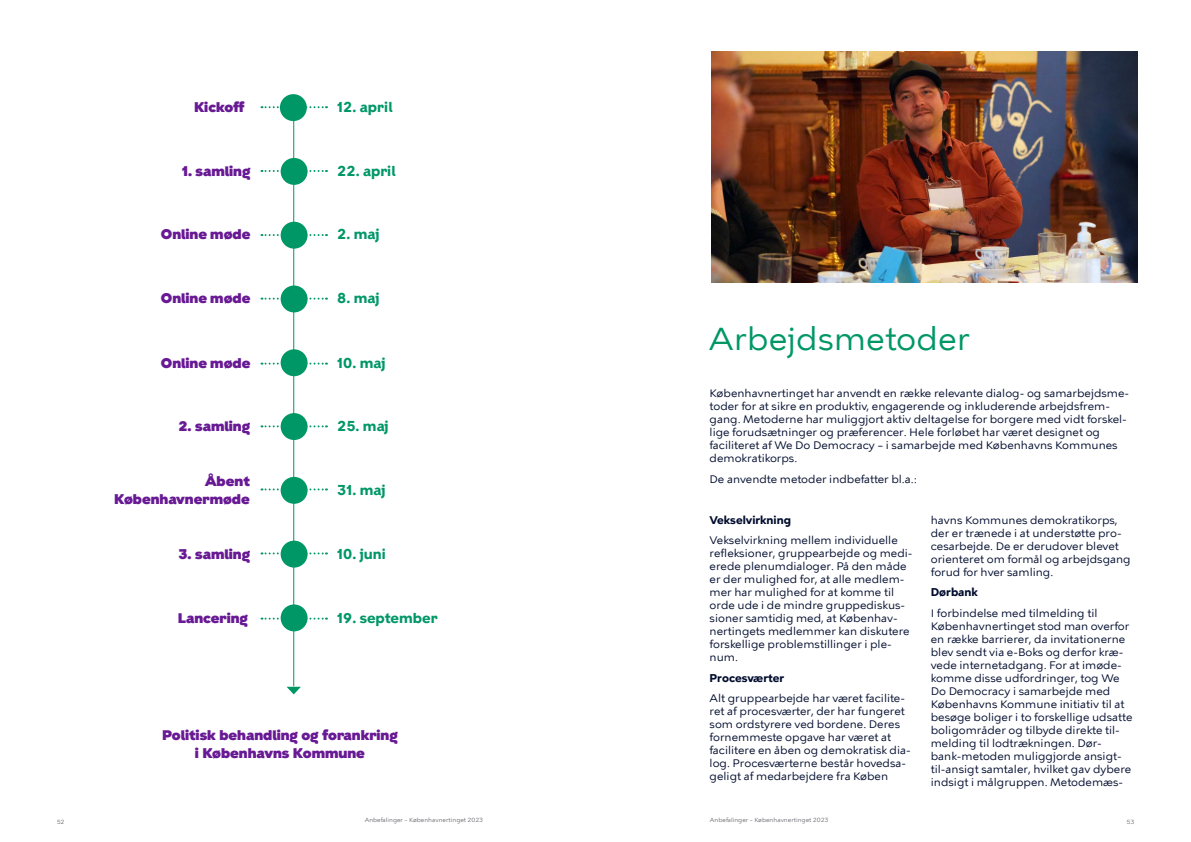
<style>
.page{position:relative;width:1191px;height:842px;background:#fff}
.page>*{position:absolute;margin:0;border:0;box-sizing:border-box;transform-origin:0 0}
.t1{font:32px "KBH Tekst";color:#009766}
.t2{font:900 14px/18px "KBH";color:#681994;text-align:center}
.t3{font:700 14px "KBH";color:#009766}
.t4{font:11px/13px "KBH Tekst";color:#000c2e}
.t5{font:700 11px "KBH Tekst";color:#000c2e}
.t6{font:6px "KBH Tekst";color:#726e75}
</style>
<div class="page">
<img style="left:711px;top:51px;width:426px;height:231px">
<hr style="left:293px;top:116px;width:1px;height:570px;background:#009766">
<svg style="left:287px;top:687px;width:14px;height:7px"></svg>
<div style="left:280px;top:94px;width:27px;height:27px;background:#009766;border-radius:50%"></div>
<div style="left:281px;top:158px;width:26px;height:27px;background:#009766;border-radius:50%"></div>
<div style="left:281px;top:222px;width:26px;height:27px;background:#009766;border-radius:50%"></div>
<div style="left:281px;top:285px;width:26px;height:27px;background:#009766;border-radius:50%"></div>
<div style="left:281px;top:349px;width:26px;height:27px;background:#009766;border-radius:50%"></div>
<div style="left:281px;top:413px;width:26px;height:27px;background:#009766;border-radius:50%"></div>
<div style="left:281px;top:477px;width:26px;height:27px;background:#009766;border-radius:50%"></div>
<div style="left:281px;top:541px;width:26px;height:27px;background:#009766;border-radius:50%"></div>
<div style="left:281px;top:604px;width:26px;height:27px;background:#009766;border-radius:50%"></div>
<svg style="left:261px;top:106px;width:66px;height:2px"></svg>
<svg style="left:261px;top:170px;width:66px;height:2px"></svg>
<svg style="left:261px;top:234px;width:66px;height:2px"></svg>
<svg style="left:261px;top:298px;width:66px;height:2px"></svg>
<svg style="left:261px;top:363px;width:66px;height:2px"></svg>
<svg style="left:261px;top:425px;width:66px;height:2px"></svg>
<svg style="left:261px;top:488px;width:66px;height:2px"></svg>
<svg style="left:261px;top:552px;width:66px;height:2px"></svg>
<svg style="left:261px;top:618px;width:66px;height:2px"></svg>
<p class="t2" style="left:194px;top:98px;width:52px">Kickoff</p>
<p class="t3" style="left:337px;top:102px;width:57px">12. april</p>
<p class="t2" style="left:182px;top:162px;width:70px">1. samling</p>
<p class="t3" style="left:337px;top:165px;width:60px">22. april</p>
<p class="t2" style="left:161px;top:225px;width:91px">Online møde</p>
<p class="t3" style="left:337px;top:229px;width:44px">2. maj</p>
<p class="t2" style="left:161px;top:289px;width:91px">Online møde</p>
<p class="t3" style="left:337px;top:292px;width:44px">8. maj</p>
<p class="t2" style="left:161px;top:354px;width:91px">Online møde</p>
<p class="t3" style="left:337px;top:357px;width:50px">10. maj</p>
<p class="t2" style="left:178px;top:418px;width:73px">2. samling</p>
<p class="t2" style="left:114px;top:473px;width:137px;text-align:right">Åbent<br>Københavnermøde</p>
<p class="t3" style="left:337px;top:421px;width:53px">25. maj</p>
<p class="t3" style="left:337px;top:485px;width:50px">31. maj</p>
<p class="t2" style="left:178px;top:546px;width:73px">3. samling</p>
<p class="t3" style="left:337px;top:549px;width:50px">10. juni</p>
<p class="t2" style="left:178px;top:609px;width:72px">Lancering</p>
<p class="t3" style="left:337px;top:612px;width:102px">19. september</p>
<p class="t2" style="left:162px;top:726px;width:237px">Politisk behandling og forankring i Københavns Kommune</p>
<h1 class="t1" style="left:709px;top:322px;width:263px">Arbejdsmetoder</h1>
<p class="t4" style="left:709px;top:387px;width:421px">Københavnertinget har anvendt en række relevante dialog- og samarbejdsme&shy;toder for at sikre en produktiv, engagerende og inkluderende arbejdsfrem&shy;gang. Metoderne har muliggjort aktiv deltagelse for borgere med vidt forskel&shy;lige forudsætninger og præferencer. Hele forløbet har været designet og faciliteret af We Do Democracy – i samarbejde med Københavns Kommunes demokratikorps.</p>
<p class="t4" style="left:709px;top:472px;width:209px">De anvendte metoder indbefatter bl.a.:</p>
<p class="t5" style="left:709px;top:514px;width:83px">Vekselvirkning</p>
<p class="t4" style="left:709px;top:534px;width:204px">Vekselvirkning mellem individuelle refleksioner, gruppearbejde og medi&shy;erede plenumdialoger. På den måde er der mulighed for, at alle medlem&shy;mer har mulighed for at komme til orde ude i de mindre gruppediskus&shy;sioner samtidig med, at Københav&shy;nertingets medlemmer kan diskutere forskellige problemstillinger i ple&shy;num.</p>
<p class="t5" style="left:709px;top:672px;width:76px">Procesværter</p>
<p class="t4" style="left:709px;top:692px;width:203px">Alt gruppearbejde har været facilite&shy;ret af procesværter, der har fungeret som ordstyrere ved bordene. Deres fornemmeste opgave har været at facilitere en åben og demokratisk dia&shy;log. Procesværterne består hovedsa&shy;geligt af medarbejdere fra Køben</p>
<p class="t4" style="left:930px;top:514px;width:201px">havns Kommunes demokratikorps, der er trænede i at understøtte pro&shy;cesarbejde. De er derudover blevet orienteret om formål og arbejdsgang forud for hver samling.</p>
<p class="t5" style="left:930px;top:586px;width:49px">Dørbank</p>
<p class="t4" style="left:930px;top:607px;width:203px">I forbindelse med tilmelding til Københavnertinget stod man overfor en række barrierer, da invitationerne blev sendt via e-Boks og derfor kræ&shy;vede internetadgang. For at imøde&shy;komme disse udfordringer, tog We Do Democracy i samarbejde med Københavns Kommune initiativ til at besøge boliger i to forskellige udsatte boligområder og tilbyde direkte til&shy;melding til lodtrækningen. Dør&shy;bank-metoden muliggjorde ansigt&shy;til-ansigt samtaler, hvilket gav dybere indsigt i målgruppen. Metodemæs-</p>
<p class="t6" style="left:365px;top:816px;width:120px">Anbefalinger – Københavnertinget 2023</p>
<p class="t6" style="left:710px;top:816px;width:120px">Anbefalinger – Københavnertinget 2023</p>
<p class="t6" style="left:57px;top:818px;width:9px">52</p>
<p class="t6" style="left:1126px;top:818px;width:9px">53</p>
</div>
